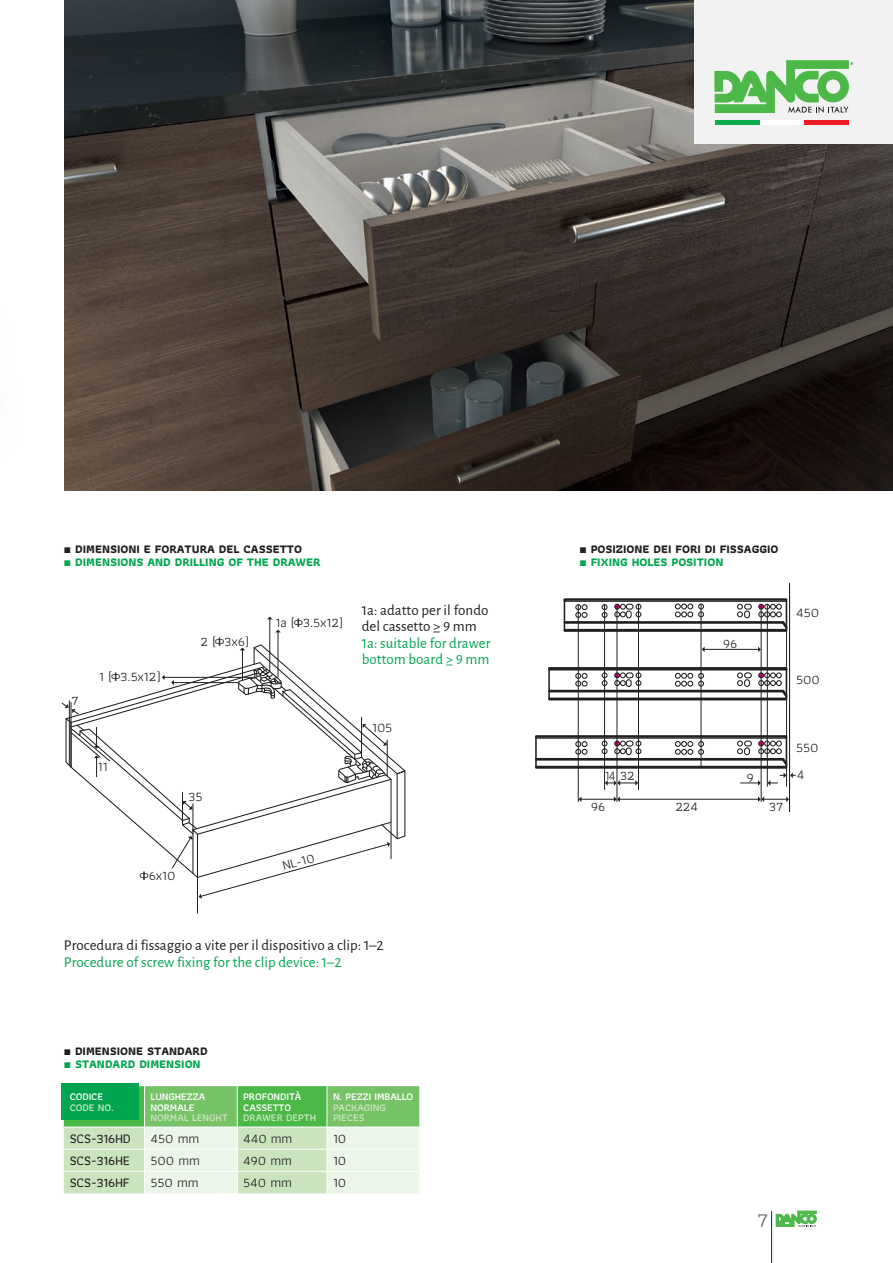
<style>
.page{position:relative;width:893px;height:1263px;background:#fff}
.page>*{position:absolute;margin:0;border:0;box-sizing:border-box;transform-origin:0 0}
.t1{font:21px "Athiti";color:#6c6d70}
.t2{font:15px/16.5px "Alegreya Sans";color:#231f20}
.t3{font:15px/16.5px "Alegreya Sans";color:#00a54f}
.t4{font:13.5px "Athiti";letter-spacing:-.01em;color:#231f20}
.t5{font:500 13.5px "Athiti";letter-spacing:-.01em;color:#231f20}
.t6{font:13.5px "Athiti";letter-spacing:-.01em;color:#231f20;scale:.87 1}
.t7{font:700 12px "Athiti";color:#231f20}
.t8{font:700 12px "Athiti";color:#00a54f}
.t9{font:600 10.5px/10.5px "Athiti";letter-spacing:-.01em;color:#fff}
.t10{font:600 10.5px/10.5px "Athiti";letter-spacing:-.01em;color:#cae4c0}
</style>
<div class="page">
<img style="left:64px;top:0;width:829px;height:490px">
<div style="left:694px;top:0;width:199px;height:144px;background:#f2f2f2"></div>
<hr style="left:758px;top:120px;width:49px;height:4px;background:#fff">
<hr style="left:715px;top:120px;width:45px;height:4px;background:#0cae4c">
<hr style="left:804px;top:120px;width:45px;height:4px;background:#ee1d23">
<svg style="left:715px;top:60px;width:138px;height:53px"></svg>
<svg style="left:64px;top:1086px;width:355px;height:107px;background:#b5ddad"></svg>
<div style="left:61px;top:1084px;width:78px;height:25px;background:#00a54f"></div>
<div style="left:61px;top:1094px;width:78px;height:25px;background:#00a54f"></div>
<hr style="left:278px;top:632px;width:1px;height:45px;background:#231f20">
<hr style="left:197px;top:877px;width:1px;height:36px;background:#231f20">
<hr style="left:270px;top:619px;width:1px;height:52px;background:#231f20">
<div style="left:744px;top:672px;width:8px;height:6px;border:1px solid #231f20;border-radius:2px"></div>
<div style="left:626px;top:672px;width:7px;height:6px;border:1px solid #231f20;border-radius:2px"></div>
<div style="left:744px;top:679px;width:6px;height:8px;border:1px solid #231f20;border-radius:2px"></div>
<div style="left:626px;top:679px;width:6px;height:8px;border:1px solid #231f20;border-radius:2px"></div>
<svg style="left:602px;top:672px;width:5px;height:14px"></svg>
<svg style="left:602px;top:604px;width:5px;height:14px"></svg>
<svg style="left:575px;top:604px;width:13px;height:14px"></svg>
<svg style="left:575px;top:673px;width:13px;height:13px"></svg>
<svg style="left:575px;top:741px;width:13px;height:14px"></svg>
<svg style="left:635px;top:672px;width:6px;height:14px"></svg>
<svg style="left:614px;top:672px;width:12px;height:14px"></svg>
<svg style="left:737px;top:672px;width:6px;height:14px"></svg>
<div style="left:548px;top:667px;width:239px;height:33px;border:2px solid #231f20"></div>
<div style="left:548px;top:697px;width:239px;height:3px;border:1px solid #231f20"></div>
<div style="left:548px;top:690px;width:236px;height:2px;border:1px solid #231f20"></div>
<svg style="left:758px;top:672px;width:30px;height:30px"></svg>
<div style="left:626px;top:740px;width:7px;height:6px;border:1px solid #231f20;border-radius:2px"></div>
<div style="left:626px;top:747px;width:6px;height:8px;border:1px solid #231f20;border-radius:2px"></div>
<svg style="left:602px;top:740px;width:5px;height:14px"></svg>
<svg style="left:635px;top:740px;width:6px;height:14px"></svg>
<svg style="left:614px;top:740px;width:12px;height:14px"></svg>
<div style="left:535px;top:735px;width:252px;height:33px;border:2px solid #231f20"></div>
<div style="left:535px;top:766px;width:252px;height:2px;border:1px solid #231f20"></div>
<div style="left:535px;top:758px;width:249px;height:3px;border:1px solid #231f20"></div>
<div style="left:744px;top:604px;width:8px;height:6px;border:1px solid #231f20;border-radius:2px"></div>
<div style="left:626px;top:604px;width:7px;height:6px;border:1px solid #231f20;border-radius:2px"></div>
<div style="left:744px;top:610px;width:6px;height:8px;border:1px solid #231f20;border-radius:2px"></div>
<div style="left:626px;top:610px;width:6px;height:8px;border:1px solid #231f20;border-radius:2px"></div>
<svg style="left:635px;top:604px;width:6px;height:13px"></svg>
<svg style="left:614px;top:604px;width:12px;height:13px"></svg>
<svg style="left:737px;top:604px;width:6px;height:13px"></svg>
<svg style="left:675px;top:603px;width:29px;height:14px"></svg>
<svg style="left:675px;top:673px;width:29px;height:14px"></svg>
<svg style="left:675px;top:741px;width:29px;height:14px"></svg>
<div style="left:564px;top:598px;width:223px;height:4px;border:2px solid #231f20"></div>
<div style="left:564px;top:598px;width:223px;height:34px;border:2px solid #231f20"></div>
<div style="left:564px;top:629px;width:223px;height:2px;border:1px solid #231f20"></div>
<div style="left:564px;top:621px;width:220px;height:3px;border:1px solid #231f20"></div>
<svg style="left:758px;top:604px;width:30px;height:29px"></svg>
<hr style="left:581px;top:799px;width:33px;height:1px;background:#231f20">
<svg style="left:605px;top:780px;width:33px;height:6px"></svg>
<hr style="left:704px;top:649px;width:54px;height:1px;background:#231f20">
<svg style="left:702px;top:646px;width:3px;height:6px"></svg>
<svg style="left:758px;top:646px;width:3px;height:6px"></svg>
<hr style="left:620px;top:799px;width:138px;height:1px;background:#231f20">
<svg style="left:614px;top:796px;width:6px;height:6px"></svg>
<svg style="left:758px;top:796px;width:31px;height:6px"></svg>
<svg style="left:737px;top:740px;width:58px;height:46px"></svg>
<hr style="left:604px;top:604px;width:1px;height:185px;background:#231f20">
<hr style="left:578px;top:604px;width:1px;height:198px;background:#231f20">
<hr style="left:617px;top:604px;width:1px;height:198px;background:#231f20">
<hr style="left:761px;top:604px;width:1px;height:198px;background:#231f20">
<hr style="left:701px;top:604px;width:1px;height:163px;background:#231f20">
<hr style="left:638px;top:604px;width:1px;height:185px;background:#231f20">
<hr style="left:767px;top:604px;width:1px;height:182px;background:#231f20">
<hr style="left:786px;top:604px;width:1px;height:182px;background:#231f20">
<hr style="left:789px;top:583px;width:1px;height:229px;background:#231f20">
<svg style="left:776px;top:1211px;width:40px;height:16px"></svg>
<hr style="left:771px;top:1211px;width:1px;height:52px;background:#231f20">
<svg style="left:61px;top:638px;width:345px;height:261px"></svg>
<p class="t7" style="left:64px;top:539px;width:240px">■ DIMENSIONI E FORATURA DEL CASSETTO</p>
<p class="t8" style="left:64px;top:553px;width:258px">■ DIMENSIONS AND DRILLING OF THE DRAWER</p>
<p class="t4" style="left:72px;top:690px;width:9px">7</p>
<p class="t4" style="left:99px;top:666px;width:63px">1 (Þ3.5x12)</p>
<p class="t4" style="left:98px;top:757px;width:11px">11</p>
<p class="t4" style="left:200px;top:632px;width:50px">2 (Þ3x6)</p>
<p class="t4" style="left:276px;top:612px;width:69px">1a (Þ3.5x12)</p>
<p class="t4" style="left:189px;top:786px;width:16px">35</p>
<p class="t2" style="left:362px;top:601px;width:128px">1a: adatto per il fondo del cassetto ≥ 9 mm</p>
<p class="t3" style="left:362px;top:634px;width:130px">1a: suitable for drawer bottom board ≥ 9 mm</p>
<p class="t4" style="left:372px;top:717px;width:22px">105</p>
<p class="t4" style="left:143px;top:865px;width:34px">Þ6x10</p>
<p class="t4" style="left:280px;top:856px;width:34px;rotate:-15deg">NL-10</p>
<p class="t2" style="left:64px;top:936px;width:321px">Procedura di fissaggio a vite per il dispositivo a clip: 1–2</p>
<p class="t3" style="left:64px;top:953px;width:279px">Procedure of screw fixing for the clip device: 1–2</p>
<p class="t7" style="left:64px;top:1042px;width:145px">■ DIMENSIONE STANDARD</p>
<p class="t8" style="left:64px;top:1055px;width:138px">■ STANDARD DIMENSION</p>
<p class="t9" style="left:70px;top:1091px;width:35px">CODICE</p>
<p class="t10" style="left:70px;top:1102px;width:45px">CODE NO.</p>
<p class="t9" style="left:151px;top:1091px;width:56px">LUNGHEZZA<br>NORMALE</p>
<p class="t10" style="left:151px;top:1112px;width:79px">NORMAL LENGHT</p>
<p class="t9" style="left:243px;top:1091px;width:60px">PROFONDITÀ<br>CASSETTO</p>
<p class="t10" style="left:243px;top:1112px;width:74px">DRAWER DEPTH</p>
<p class="t9" style="left:333px;top:1091px;width:82px">N. PEZZI IMBALLO</p>
<p class="t10" style="left:333px;top:1102px;width:54px">PACKAGING<br>PIECES</p>
<p class="t5" style="left:70px;top:1129px;width:63px">SCS-316HD</p>
<p class="t4" style="left:151px;top:1128px;width:50px">450 mm</p>
<p class="t4" style="left:243px;top:1128px;width:51px">440 mm</p>
<p class="t4" style="left:333px;top:1128px;width:15px">10</p>
<p class="t5" style="left:70px;top:1151px;width:62px">SCS-316HE</p>
<p class="t4" style="left:151px;top:1151px;width:51px">500 mm</p>
<p class="t4" style="left:243px;top:1151px;width:50px">490 mm</p>
<p class="t4" style="left:333px;top:1151px;width:15px">10</p>
<p class="t5" style="left:70px;top:1173px;width:62px">SCS-316HF</p>
<p class="t4" style="left:151px;top:1173px;width:50px">550 mm</p>
<p class="t4" style="left:243px;top:1173px;width:50px">540 mm</p>
<p class="t4" style="left:333px;top:1173px;width:15px">10</p>
<p class="t7" style="left:579px;top:539px;width:201px">■ POSIZIONE DEI FORI DI FISSAGGIO</p>
<p class="t8" style="left:579px;top:553px;width:145px">■ FIXING HOLES POSITION</p>
<p class="t4" style="left:723px;top:633px;width:16px">96</p>
<p class="t4" style="left:796px;top:602px;width:24px">450</p>
<p class="t4" style="left:796px;top:669px;width:25px">500</p>
<p class="t4" style="left:796px;top:737px;width:24px">550</p>
<p class="t6" style="left:605px;top:765px;width:35px">14 32</p>
<p class="t4" style="left:747px;top:767px;width:9px">9</p>
<p class="t4" style="left:797px;top:764px;width:9px">4</p>
<p class="t4" style="left:591px;top:796px;width:16px">96</p>
<p class="t4" style="left:675px;top:796px;width:24px">224</p>
<p class="t4" style="left:769px;top:796px;width:16px">37</p>
<h1 class="t1" style="left:757px;top:1204px;width:13px">7</h1>
</div>
